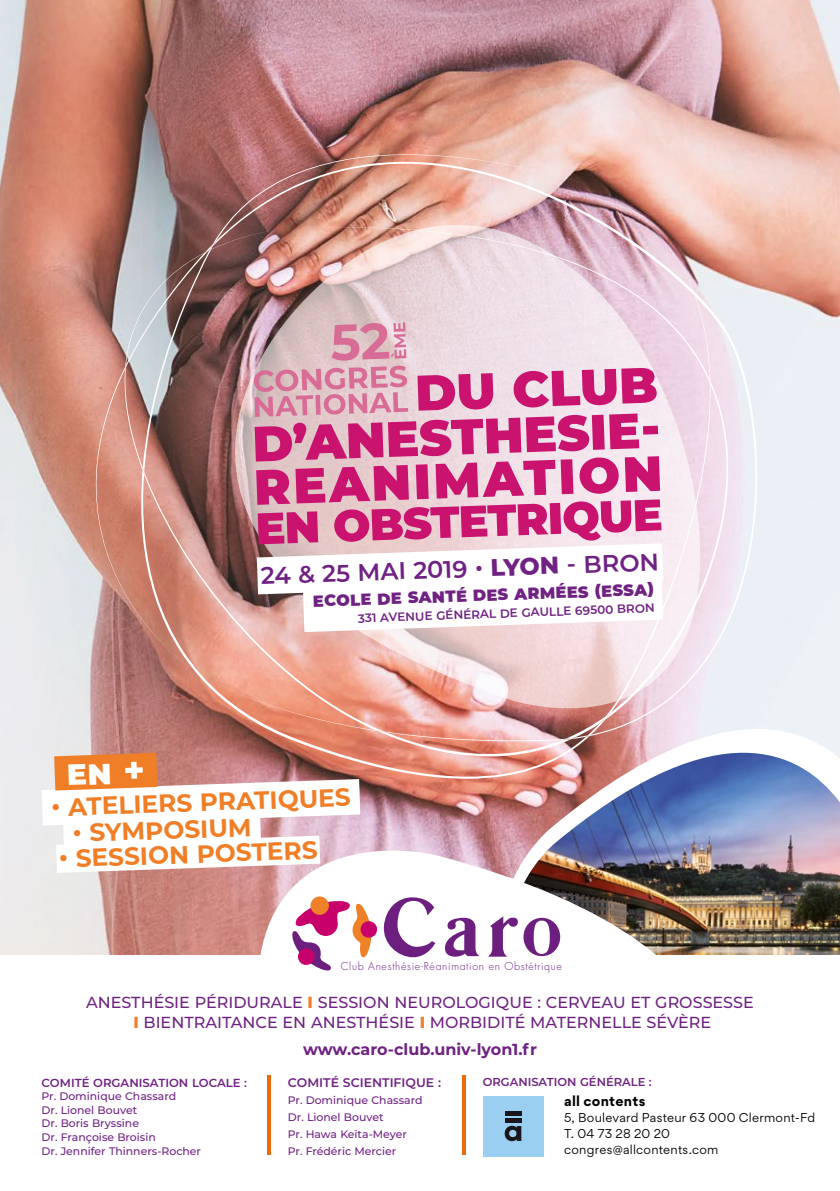
<style>
.page{position:relative;width:840px;height:1191px;background:#fff}
.page>*{position:absolute;margin:0;border:0;box-sizing:border-box;transform-origin:0 0}
.t1{font:700 24.8px "Montserrat";color:#f07e26}
.t2{font:600 24px "Montserrat";color:#702283}
.t3{font:900 16.2px "Montserrat";color:#702283}
.t4{font:500 16px/20px "Montserrat";color:#702283;text-align:center}
.t5{font:700 16px "Montserrat";color:#702283}
.t6{font:700 13px "Gordita";letter-spacing:.025em;color:#000}
.t7{font:600 12.4px "Montserrat";color:#702283}
.t8{font:600 12px "Montserrat";color:#702283}
.t9{font:11.6px/15.8px "Gordita";letter-spacing:.025em;color:#000}
.t10{font:600 11.6px "Montserrat";color:#702283}
.t11{font:500 10.8px/13.6px "Montserrat";color:#702283}
.t12{font:300 10.6px "Futura";letter-spacing:.065em;color:#6d1f80}
.s1{font-weight:800}
.s2{font-weight:800;color:#f07e26}
</style>
<div class="page">
<img style="left:0;top:0;width:839px;height:955px">
<svg style="left:95px;top:162px;width:661px;height:579px;background:#d1aba5"></svg>
<svg style="left:125px;top:251px;width:16px;height:489px;background:#c2928a"></svg>
<img style="left:141px;top:154px;width:569px;height:624px">
<svg style="left:142px;top:249px;width:31px;height:474px;background:#b9928b"></svg>
<img style="left:173px;top:211px;width:555px;height:524px">
<svg style="left:478px;top:641px;width:361px;height:187px;background:#eddbde"></svg>
<svg style="left:489px;top:672px;width:350px;height:80px;background:#e7d1d4"></svg>
<img style="left:489px;top:752px;width:350px;height:203px">
<img style="left:229px;top:828px;width:586px;height:329px">
<div style="left:291px;top:888px;width:275px;height:99px;background:#fff"></div>
<svg style="left:292px;top:896px;width:143px;height:75px"></svg>
<svg style="left:445px;top:917px;width:34px;height:40px"></svg>
<svg style="left:489px;top:916px;width:71px;height:40px"></svg>
<div style="left:9px;top:987px;width:821px;height:76px;background:#fff"></div>
<hr style="left:462px;top:1075px;width:4px;height:79px;background:#ed6b06">
<hr style="left:267px;top:1075px;width:3px;height:79px;background:#ed6b06">
<div style="left:482px;top:1095px;width:61px;height:61px;background:#9acff1"></div>
<div style="left:505px;top:1118px;width:16px;height:5px;background:#1a161b"></div>
<hr style="left:505px;top:1111px;width:16px;height:4px;background:#1a161b">
<svg style="left:504px;top:1125px;width:17px;height:16px"></svg>
<svg style="left:254px;top:322px;width:408px;height:310px"></svg>
<svg style="left:42px;top:752px;width:318px;height:121px"></svg>
<h2 class="t2" style="left:260px;top:558px;width:399px;rotate:-2deg">24 &amp; 25 MAI 2019 • <span class="s1">LYON</span> - BRON</h2>
<h3 class="t3" style="left:312px;top:589px;width:342px;rotate:-2deg">ECOLE DE SANTÉ DES ARMÉES (ESSA)</h3>
<p class="t8" style="left:357px;top:610px;width:298px;rotate:-2deg">331 AVENUE GÉNÉRAL DE GAULLE 69500 BRON</p>
<h1 class="t1" style="left:50px;top:789px;width:301px;rotate:-2deg">• ATELIERS PRATIQUES</h1>
<h1 class="t1" style="left:72px;top:815px;width:181px;rotate:-2deg">• SYMPOSIUM</h1>
<h1 class="t1" style="left:58px;top:840px;width:260px;rotate:-2deg">• SESSION POSTERS</h1>
<p class="t12" style="left:340px;top:959px;width:222px">Club Anesthésie-Réanimation en Obstétrique</p>
<h3 class="t4" style="left:86px;top:991px;width:669px">ANESTHÉSIE PÉRIDURALE <span class="s2">I</span> SESSION NEUROLOGIQUE : CERVEAU ET GROSSESSE<br><span class="s2">I</span> BIENTRAITANCE EN ANESTHÉSIE <span class="s2">I</span> MORBIDITÉ MATERNELLE SÉVÈRE</h3>
<h3 class="t5" style="left:303px;top:1037px;width:235px">www.caro-club.univ-lyon1.fr</h3>
<p class="t10" style="left:482px;top:1074px;width:170px">ORGANISATION GÉNÉRALE :</p>
<p class="t10" style="left:42px;top:1074px;width:207px">COMITÉ ORGANISATION LOCALE :</p>
<p class="t11" style="left:42px;top:1089px;width:161px">Pr. Dominique Chassard<br>Dr. Lionel Bouvet<br>Dr. Boris Bryssine<br>Dr. Françoise Broisin<br>Dr. Jennifer Thinners-Rocher</p>
<p class="t6" style="left:563px;top:1090px;width:83px">all contents</p>
<p class="t7" style="left:288px;top:1074px;width:154px">COMITÉ SCIENTIFIQUE :</p>
<p class="t11" style="left:288px;top:1091px;width:136px;line-height:16.8px">Pr. Dominique Chassard<br>Dr. Lionel Bouvet<br>Pr. Hawa Keïta-Meyer<br>Pr. Frédéric Mercier</p>
<p class="t9" style="left:563px;top:1109px;width:253px">5, Boulevard Pasteur 63 000 Clermont-Fd<br>T. 04 73 28 20 20 congres@allcontents.com</p>
</div>
